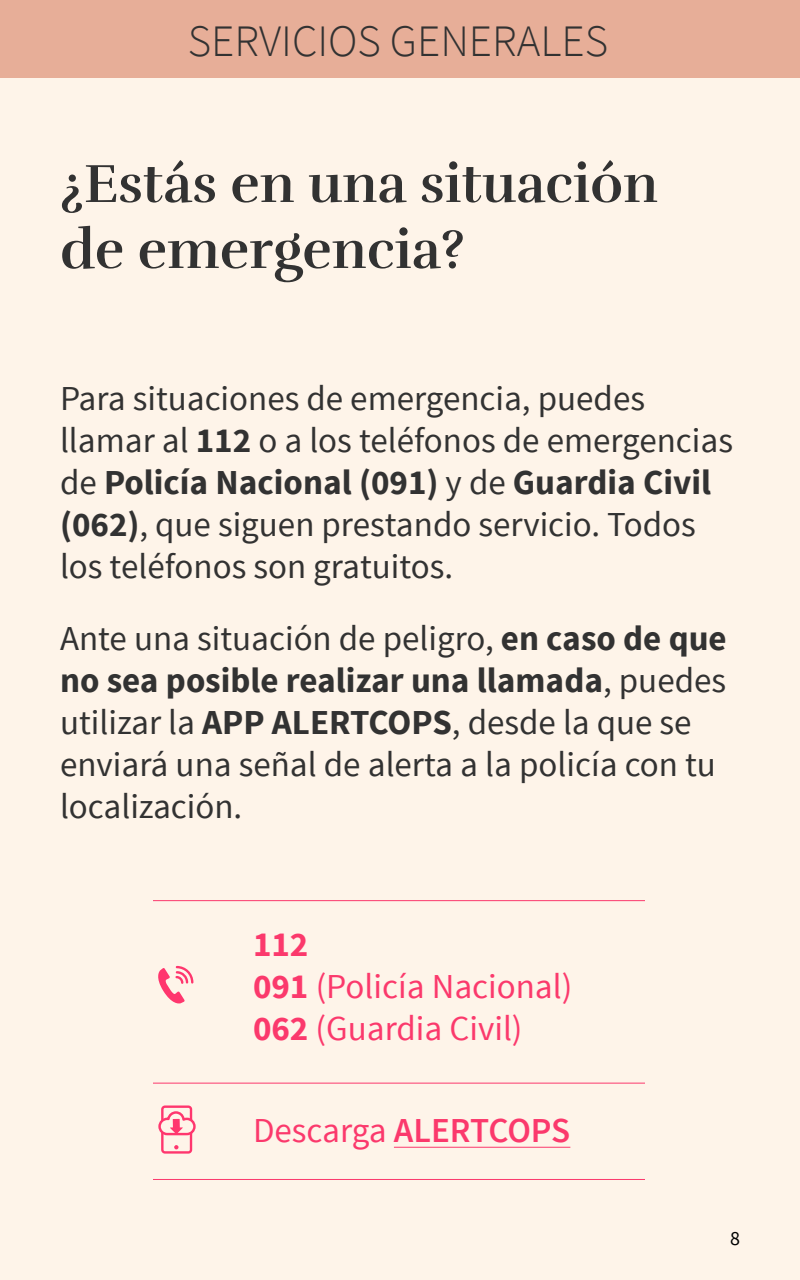
<style>
.page{position:relative;width:800px;height:1280px;background:#fef4e9}
.page>*{position:absolute;margin:0;border:0;box-sizing:border-box;transform-origin:0 0}
._02_pregunta{font:700 55px/66px "Rufina";color:#323232}
.t1{font:300 45px "Source Sans Pro";color:#323232}
._00_txt{font:35px/42px "Source Sans Pro";color:#323232}
._00_txt-2{font:35px "Source Sans Pro";color:#fb396c}
._00_txt-3{font:600 35px "Source Sans Pro";letter-spacing:-.005em;color:#fb396c}
._00_txt-4{font:700 35px "Source Sans Pro";color:#fb396c}
.t2{font:20px "Source Sans Pro";color:#000}
.s1{font-weight:700}
.s2{font-weight:400}
</style>
<div class="page">
<div style="left:0;top:0;width:800px;height:78px;background:#e7ae98"></div>
<hr style="left:153px;top:900px;width:492px;height:1px;background:#fb396c">
<hr style="left:153px;top:1083px;width:492px;height:1px;background:#fb396c">
<hr style="left:153px;top:1179px;width:492px;height:1px;background:#fb396c">
<hr style="left:394px;top:1147px;width:176px;height:1px;background:#fb396c">
<svg style="left:158px;top:965px;width:36px;height:39px"></svg>
<div style="left:161px;top:1105px;width:31px;height:49px;border:2px solid #ff366e;border-radius:3px"></div>
<svg style="left:174px;top:1145px;width:5px;height:4px"></svg>
<svg style="left:158px;top:1110px;width:38px;height:27px"></svg>
<p class="t1" style="left:188px;top:14px;width:422px">SERVICIOS GENERALES</p>
<p class="_02_pregunta" style="left:60px;top:151px;width:600px">¿Estás en una situación de emergencia?</p>
<p class="_00_txt" style="left:60px;top:378px;width:675px">Para situaciones de emergencia, puedes llamar al <span class="s1">112</span> o a los teléfonos de emergencias de <span class="s1">Policía Nacional (091)</span> y de <span class="s1">Guardia Civil (062)</span>, que siguen prestando servicio. Todos los teléfonos son gratuitos.</p>
<p class="_00_txt" style="left:60px;top:618px;width:668px">Ante una situación de peligro, <span class="s1">en caso de que no sea posible realizar una llamada</span>, puedes utilizar la <span class="s1">APP ALERTCOPS</span>, desde la que se enviará una señal de alerta a la policía con tu localización.</p>
<p class="_00_txt-4" style="left:253px;top:922px;width:57px">112</p>
<p class="_00_txt-2" style="left:253px;top:965px;width:321px"><span class="s1">091</span> (Policía Nacional)</p>
<p class="_00_txt-2" style="left:253px;top:1007px;width:271px"><span class="s1">062</span> (Guardia Civil)</p>
<p class="_00_txt-3" style="left:253px;top:1109px;width:319px"><span class="s2">Descarga</span> ALERTCOPS</p>
<p class="t2" style="left:730px;top:1226px;width:11px">8</p>
</div>
